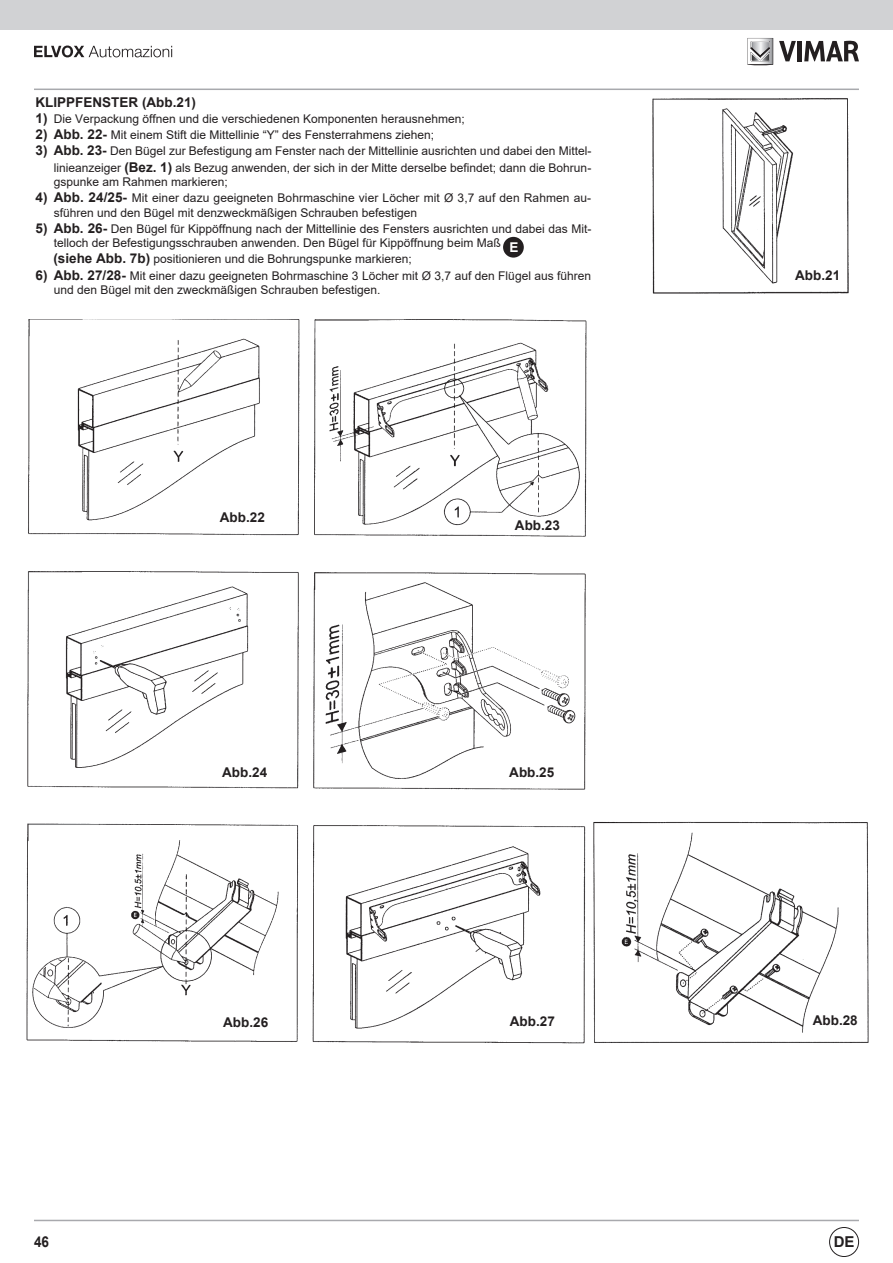
<style>
.page{position:relative;width:893px;height:1263px;background:#fff}
.page>*{position:absolute;margin:0;border:0;box-sizing:border-box;transform-origin:0 0}
.t1{font:700 15px "Arial";color:#231f20;scale:.9 1}
.t2{font:700 15px "Arial";color:#231f20}
.t3{font:700 13.5px "Arial";color:#231f20}
.t4{font:700 13.5px "Arial";color:#fff}
.t5{font:12px/14.4px "Arial";color:#231f20}
.s1{font-weight:700;font-size:13.5px}
</style>
<div class="page">
<div style="left:0;top:0;width:893px;height:30px;background:#d1d2d4"></div>
<hr style="left:34px;top:1220px;width:825px;height:1px;background:#a8a9ad">
<hr style="left:34px;top:89px;width:825px;height:1px;background:#a8a9ad">
<img style="left:652px;top:98px;width:197px;height:196px">
<div style="left:794px;top:269px;width:48px;height:17px;background:#fff"></div>
<img style="left:26px;top:319px;width:561px;height:725px">
<div style="left:218px;top:510px;width:49px;height:17px;background:#fff"></div>
<div style="left:513px;top:518px;width:49px;height:17px;background:#fff"></div>
<div style="left:221px;top:765px;width:48px;height:17px;background:#fff"></div>
<div style="left:508px;top:765px;width:48px;height:17px;background:#fff"></div>
<div style="left:222px;top:1015px;width:48px;height:17px;background:#fff"></div>
<div style="left:508px;top:1015px;width:49px;height:17px;background:#fff"></div>
<img style="left:593px;top:821px;width:276px;height:222px">
<div style="left:811px;top:1014px;width:51px;height:17px;background:#fff"></div>
<div style="left:503px;top:237px;width:21px;height:21px;background:#231f20;border-radius:50%"></div>
<div style="left:829px;top:1227px;width:30px;height:30px;border:1px solid #231f20;border-radius:50%"></div>
<svg style="left:747px;top:38px;width:26px;height:28px"></svg>
<svg style="left:779px;top:41px;width:17px;height:20px"></svg>
<div style="left:797px;top:41px;width:5px;height:20px;background:#231f20"></div>
<svg style="left:804px;top:40px;width:55px;height:21px"></svg>
<svg style="left:34px;top:46px;width:138px;height:11px"></svg>
<p class="t3" style="left:36px;top:93px;width:162px">KLIPPFENSTER (Abb.21)</p>
<p class="t5" style="left:36px;top:112px;width:431px"><span class="s1">1)</span> Die Verpackung öffnen und die verschiedenen Komponenten herausnehmen;</p>
<p class="t5" style="left:36px;top:128px;width:400px"><span class="s1">2) Abb. 22-</span> Mit einem Stift die Mittellinie “Y” des Fensterrahmens ziehen;</p>
<p class="t5" style="left:36px;top:143px;width:557px;line-height:16.2px;text-align:right"><span class="s1">3) Abb. 23-</span> Den Bügel zur Befestigung am Fenster nach der Mittellinie ausrichten und dabei den Mittel&shy;linieanzeiger <span class="s1">(Bez. 1)</span> als Bezug anwenden, der sich in der Mitte derselbe befindet; dann die Bohrun-</p>
<p class="t5" style="left:54px;top:175px;width:176px">gspunke am Rahmen markieren;</p>
<p class="t5" style="left:54px;top:191px;width:539px;text-indent:-18px"><span class="s1">4) Abb. 24/25-</span> Mit einer dazu geeigneten Bohrmaschine vier Löcher mit Ø 3,7 auf den Rahmen au&shy;sführen und den Bügel mit denzweckmäßigen Schrauben befestigen</p>
<p class="t5" style="left:54px;top:221px;width:539px;text-indent:-18px"><span class="s1">5) Abb. 26-</span> Den Bügel für Kippöffnung nach der Mittellinie des Fensters ausrichten und dabei das Mit&shy;telloch der Befestigungsschrauben anwenden. Den Bügel für Kippöffnung beim Maß</p>
<p class="t5" style="left:53px;top:252px;width:360px"><span class="s1">(siehe Abb. 7b)</span> positionieren und die Bohrungspunke markieren;</p>
<p class="t5" style="left:54px;top:268px;width:539px;text-indent:-18px"><span class="s1">6) Abb. 27/28-</span> Mit einer dazu geeigneten Bohrmaschine 3 Löcher mit Ø 3,7 auf den Flügel aus führen und den Bügel mit den zweckmäßigen Schrauben befestigen.</p>
<p class="t3" style="left:795px;top:266px;width:47px">Abb.21</p>
<p class="t4" style="left:509px;top:238px;width:11px">E</p>
<p class="t3" style="left:220px;top:507px;width:47px">Abb.22</p>
<p class="t3" style="left:515px;top:515px;width:47px">Abb.23</p>
<p class="t3" style="left:222px;top:762px;width:47px">Abb.24</p>
<p class="t3" style="left:509px;top:762px;width:47px">Abb.25</p>
<p class="t1" style="left:34px;top:1231px;width:18px">46</p>
<p class="t3" style="left:223px;top:1012px;width:47px">Abb.26</p>
<p class="t3" style="left:510px;top:1012px;width:47px">Abb.27</p>
<p class="t3" style="left:813px;top:1011px;width:47px">Abb.28</p>
<p class="t2" style="left:834px;top:1231px;width:22px">DE</p>
</div>
